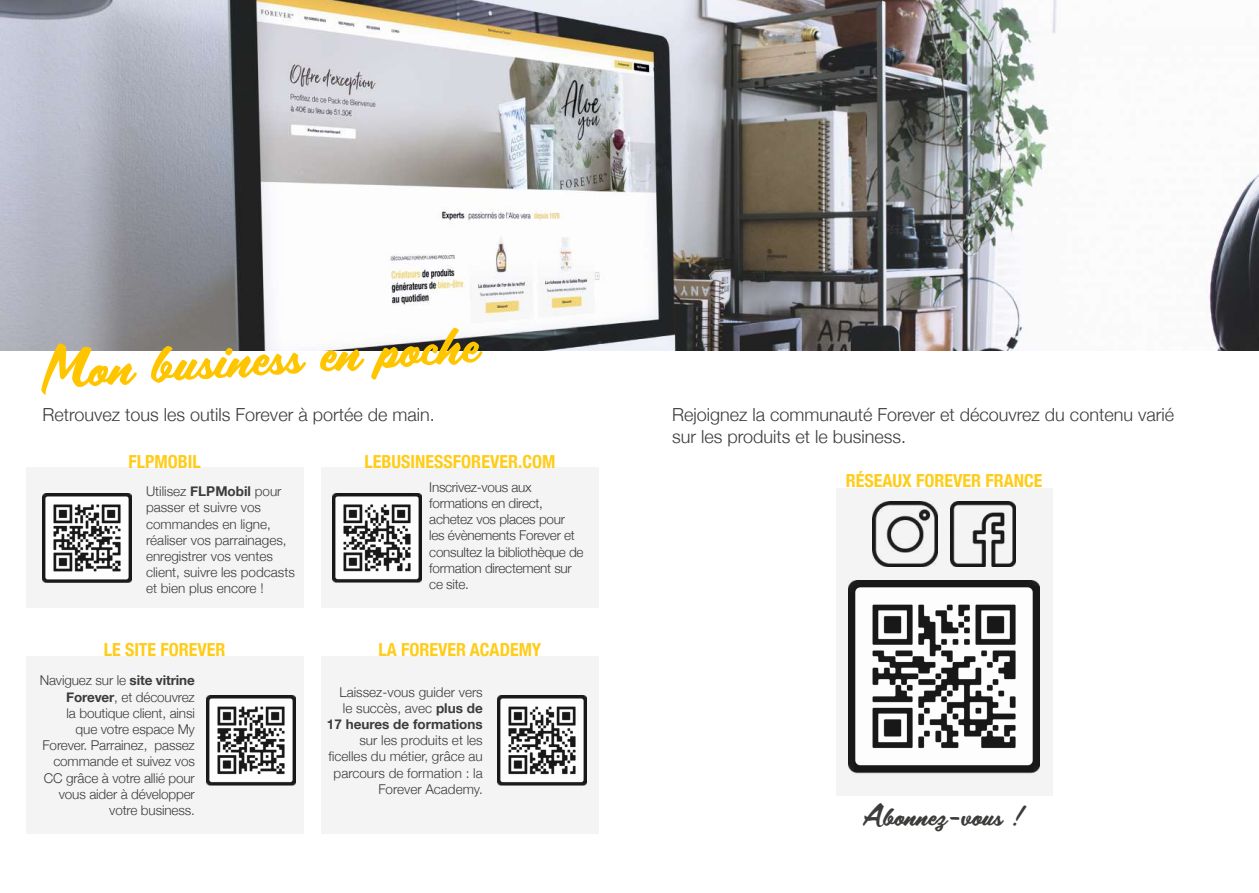
<style>
.page{position:relative;width:1259px;height:893px;background:#fff}
.page>*{position:absolute;margin:0;border:0;box-sizing:border-box;transform-origin:0 0}
.t1{font:52.5px "Scriptorama Tradeshow JF";color:#ffc600}
.t2{font:25.5px "Scriptorama Tradeshow JF";color:#3c3c3b}
.t3{font:300 18px/21.6px "Helvetica Neue";color:#3c3c3b}
.t4{font:700 condensed 18px "Helvetica Neue";color:#ffcc1a}
.t5{font:300 13.5px/16.2px "Helvetica Neue";letter-spacing:-.01em;color:#3c3c3b;text-align:right}
.s1{font-weight:700}
</style>
<div class="page">
<div style="left:836px;top:488px;width:216px;height:307px;background:#f4f4f4"></div>
<div style="left:321px;top:468px;width:278px;height:140px;background:#f4f4f4"></div>
<div style="left:26px;top:656px;width:277px;height:177px;background:#f4f4f4"></div>
<div style="left:321px;top:656px;width:278px;height:177px;background:#f4f4f4"></div>
<div style="left:26px;top:468px;width:277px;height:140px;background:#f4f4f4"></div>
<img style="left:0;top:0;width:1259px;height:351px">
<img style="left:43px;top:493px;width:88px;height:90px">
<img style="left:206px;top:696px;width:89px;height:89px">
<img style="left:332px;top:493px;width:89px;height:90px">
<img style="left:498px;top:696px;width:88px;height:89px">
<img style="left:848px;top:581px;width:191px;height:193px">
<img style="left:950px;top:502px;width:65px;height:65px">
<img style="left:873px;top:502px;width:65px;height:65px">
<h1 class="t1" style="left:37px;top:335px;width:440px;rotate:-4deg">Mon business en poche</h1>
<h3 class="t3" style="left:43px;top:403px;width:394px">Retrouvez tous les outils Forever à portée de main.</h3>
<h3 class="t4" style="left:128px;top:447px;width:74px">FLPMOBIL</h3>
<h3 class="t4" style="left:364px;top:447px;width:192px">LEBUSINESSFOREVER.COM</h3>
<p class="t5" style="left:146px;top:482px;width:150px;text-align:left">Utilisez <span class="s1">FLPMobil</span> pour passer et suivre vos commandes en ligne, réaliser vos parrainages, enregistrer vos ventes client, suivre les podcasts et bien plus encore !</p>
<p class="t5" style="left:429px;top:478px;width:156px;text-align:left">Inscrivez-vous aux formations en direct, achetez vos places pour les évènements Forever et consultez la bibliothèque de formation directement sur ce site.</p>
<h3 class="t4" style="left:104px;top:635px;width:123px">LE SITE FOREVER</h3>
<h3 class="t4" style="left:378px;top:635px;width:164px">LA FOREVER ACADEMY</h3>
<p class="t5" style="left:40px;top:671px;width:157px">Naviguez sur le <span class="s1">site vitrine<br>Forever</span>, et découvrez<br>la boutique client, ainsi<br>que votre espace My<br>Forever. Parrainez, passez commande et suivez vos<br>CC grâce à votre allié pour vous aider à développer votre business.</p>
<p class="t5" style="left:327px;top:683px;width:157px">Laissez-vous guider vers le succès, avec <span class="s1">plus de<br>17 heures de formations</span></p>
<p class="t5" style="left:329px;top:731px;width:156px">sur les produits et les ficelles du métier, grâce au parcours de formation : la<br>Forever Academy.</p>
<h3 class="t3" style="left:672px;top:403px;width:503px">Rejoignez la communauté Forever et découvrez du contenu varié sur les produits et le business.</h3>
<h3 class="t4" style="left:846px;top:466px;width:198px">RÉSEAUX FOREVER FRANCE</h3>
<h2 class="t2" style="left:862px;top:798px;width:166px">Abonnez-vous !</h2>
</div>
